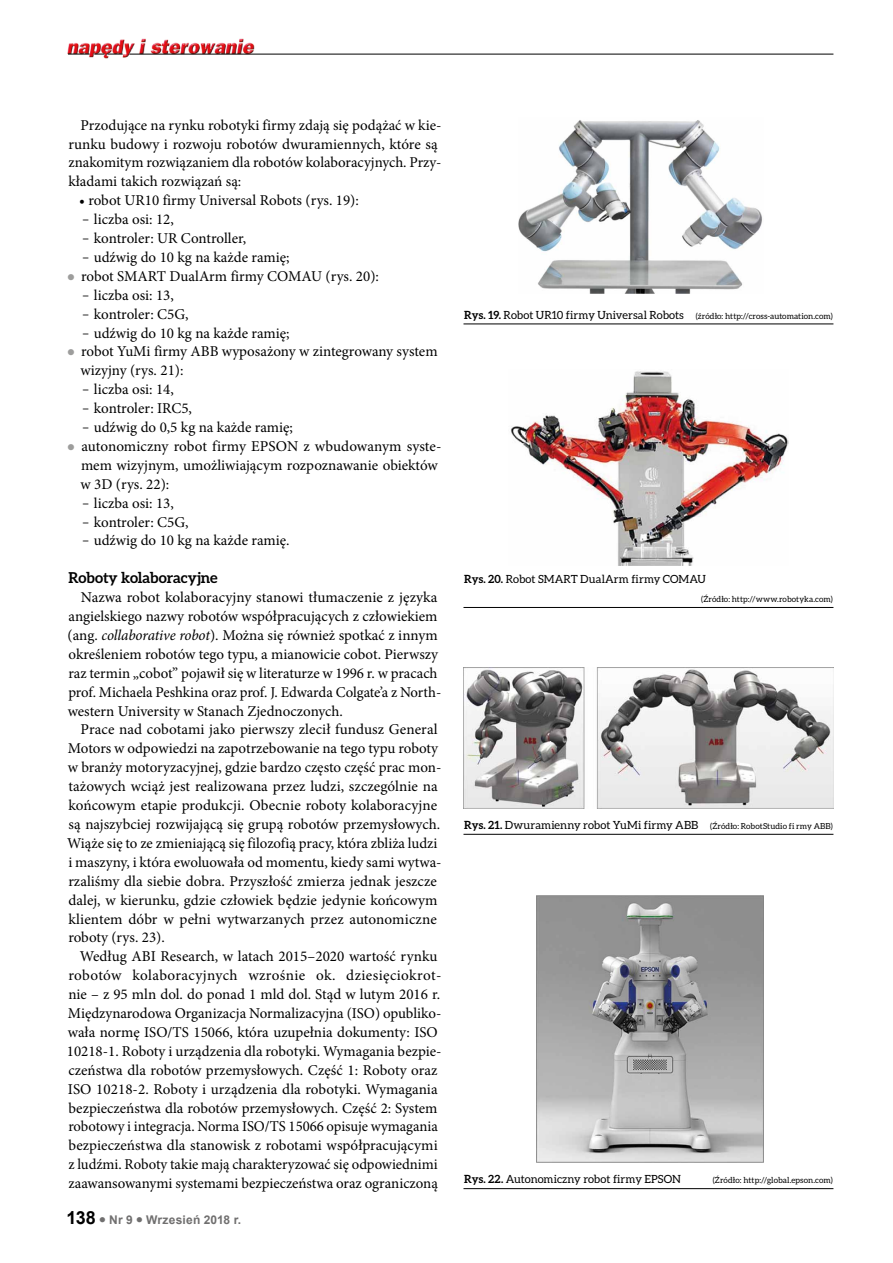
<style>
.page{position:relative;width:893px;height:1263px;background:#fff}
.page>*{position:absolute;margin:0;border:0;box-sizing:border-box;transform-origin:0 0}
.t1{font:15px/18.9px "Minion Pro";color:#000}
.t2{font:700 15px "Aleo";letter-spacing:-.01em;color:#000}
.t3{font:700 12px "Arial";letter-spacing:.015em;color:#706f6f}
.t4{font:11.25px "Aleo";letter-spacing:.005em;color:#000}
.t5{font:8.25px "Aleo";letter-spacing:.01em;color:#000}
.s1{font-family:"Times New Roman";font-size:16.5px}
.s2{font-style:italic}
.s3{font-size:18px;color:#000}
.s4{font-weight:700;font-size:11.25px}
.s5{font-size:11.25px}
.s6{font-weight:700}
.s7{font-size:8.25px}
</style>
<div class="page">
<img style="left:67px;top:38px;width:190px;height:21px">
<hr style="left:129px;top:54px;width:704px;height:1px;background:#000">
<svg style="left:68px;top:54px;width:55px;height:1px"></svg>
<img style="left:519px;top:120px;width:243px;height:173px">
<img style="left:511px;top:371px;width:278px;height:194px">
<hr style="left:463px;top:324px;width:370px;height:1px;background:#000">
<hr style="left:463px;top:607px;width:370px;height:1px;background:#000">
<img style="left:463px;top:668px;width:370px;height:140px">
<hr style="left:463px;top:834px;width:370px;height:1px;background:#000">
<img style="left:537px;top:895px;width:226px;height:268px">
<hr style="left:463px;top:1188px;width:370px;height:1px;background:#000">
<p class="t1" style="left:68px;top:115px;width:375px;text-indent:12px">Przodujące na rynku robotyki firmy zdają się podążać w kie&shy;runku budowy i rozwoju robotów dwuramiennych, które są znakomitym rozwiązaniem dla robotów kolaboracyjnych. Przy&shy;kładami takich rozwiązań są:</p>
<p class="t1" style="left:79px;top:191px;width:281px">• robot UR10 firmy Universal Robots (rys. 19):</p>
<p class="t1" style="left:83px;top:210px;width:92px"><span class="s1">–</span> liczba osi: 12,</p>
<p class="t1" style="left:83px;top:229px;width:165px"><span class="s1">–</span> kontroler: UR Controller,</p>
<p class="t1" style="left:81px;top:248px;width:299px"><span class="s1">–</span> udźwig do 10 kg na każde ramię;<br>robot SMART DualArm firmy COMAU (rys. 20):</p>
<p class="t1" style="left:83px;top:286px;width:92px"><span class="s1">–</span> liczba osi: 13,</p>
<p class="t1" style="left:83px;top:304px;width:107px"><span class="s1">–</span> kontroler: C5G,</p>
<p class="t1" style="left:81px;top:323px;width:359px"><span class="s1">–</span> udźwig do 10 kg na każde ramię;<br>robot YuMi firmy ABB wyposażony w zintegrowany system wizyjny (rys. 21):</p>
<p class="t1" style="left:83px;top:380px;width:92px"><span class="s1">–</span> liczba osi: 14,</p>
<p class="t1" style="left:83px;top:399px;width:110px"><span class="s1">–</span> kontroler: IRC5,</p>
<p class="t1" style="left:81px;top:418px;width:362px"><span class="s1">–</span> udźwig do 0,5 kg na każde ramię;<br>autonomiczny robot firmy EPSON z wbudowanym syste&shy;mem wizyjnym, umożliwiającym rozpoznawanie obiektów w 3D (rys. 22):</p>
<p class="t1" style="left:83px;top:493px;width:92px"><span class="s1">–</span> liczba osi: 13,</p>
<p class="t1" style="left:83px;top:512px;width:107px"><span class="s1">–</span> kontroler: C5G,</p>
<p class="t1" style="left:83px;top:531px;width:208px"><span class="s1">–</span> udźwig do 10 kg na każde ramię.</p>
<p class="t2" style="left:69px;top:569px;width:151px">Roboty kolaboracyjne</p>
<p class="t1" style="left:68px;top:588px;width:373px;text-indent:13px">Nazwa robot kolaboracyjny stanowi tłumaczenie z języka angielskiego nazwy robotów współpracujących z człowiekiem (ang. <span class="s2">collaborative robot</span>). Można się również spotkać z innym określeniem robotów tego typu, a mianowicie cobot. Pierwszy raz termin „cobot” pojawił się w literaturze w 1996 r. w pracach prof. Michaela Peshkina oraz prof. J. Edwarda Colgate’a z North&shy;western University w Stanach Zjednoczonych.</p>
<p class="t1" style="left:67px;top:720px;width:376px;text-indent:14px">Prace nad cobotami jako pierwszy zlecił fundusz General Motors w odpowiedzi na zapotrzebowanie na tego typu roboty w branży motoryzacyjnej, gdzie bardzo często część prac mon&shy;tażowych wciąż jest realizowana przez ludzi, szczególnie na końcowym etapie produkcji. Obecnie roboty kolaboracyjne są najszybciej rozwijającą się grupą robotów przemysłowych.<br>Wiąże się to ze zmieniającą się filozofią pracy, która zbliża ludzi i maszyny, i która ewoluowała od momentu, kiedy sami wytwa&shy;rzaliśmy dla siebie dobra. Przyszłość zmierza jednak jeszcze dalej, w kierunku, gdzie człowiek będzie jedynie końcowym klientem dóbr w pełni wytwarzanych przez autonomiczne roboty (rys. 23).</p>
<p class="t1" style="left:67px;top:947px;width:376px;text-align:center">Według ABI Research, w latach 2015–2020 wartość rynku robotów kolaboracyjnych wzrośnie ok. dziesięciokrot&shy;nie – z 95 mln dol. do ponad 1 mld dol. Stąd w lutym 2016 r.<br>Międzynarodowa Organizacja Normalizacyjna (ISO) opubliko&shy;wała normę ISO/TS 15066, która uzupełnia dokumenty: ISO 10218-1. Roboty i urządzenia dla robotyki. Wymagania bezpie&shy;czeństwa dla robotów przemysłowych. Część 1: Roboty oraz ISO 10218-2. Roboty i urządzenia dla robotyki. Wymagania bezpieczeństwa dla robotów przemysłowych. Część 2: System robotowy i integracja. Norma ISO/TS 15066 opisuje wymagania bezpieczeństwa dla stanowisk z robotami współpracującymi z ludźmi. Roboty takie mają charakteryzować się odpowiednimi zaawansowanymi systemami bezpieczeństwa oraz ograniczoną</p>
<p class="t3" style="left:67px;top:1212px;width:176px"><span class="s3">138</span> ● Nr 9 ● Wrzesień 2018 r.</p>
<p class="t5" style="left:464px;top:311px;width:370px"><span class="s4">Rys. 19.</span> <span class="s5">Robot UR10 firmy Universal Robots</span> (źródło: http://cross-automation.com)</p>
<p class="t4" style="left:464px;top:573px;width:243px"><span class="s6">Rys. 20.</span> Robot SMART DualArm firmy COMAU</p>
<p class="t5" style="left:701px;top:595px;width:133px">(źródło: http://www.robotyka.com)</p>
<p class="t4" style="left:464px;top:819px;width:370px"><span class="s6">Rys. 21.</span> Dwuramienny robot YuMi firmy ABB <span class="s7">(źródło: RobotStudio fi rmy ABB)</span></p>
<p class="t4" style="left:464px;top:1173px;width:218px"><span class="s6">Rys. 22.</span> Autonomiczny robot firmy EPSON</p>
<p class="t5" style="left:713px;top:1176px;width:121px">(źródło: http://global.epson.com)</p>
</div>
